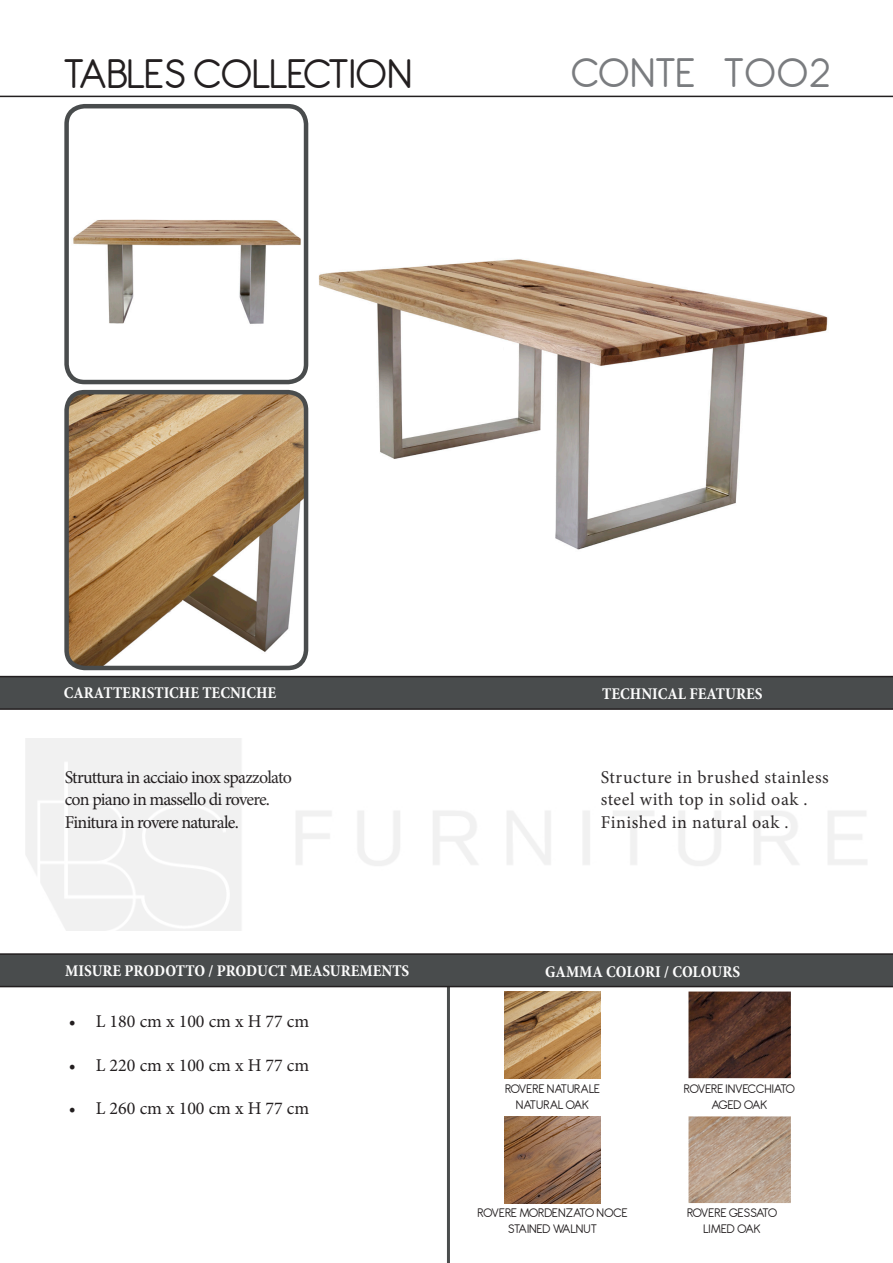
<style>
.page{position:relative;width:893px;height:1263px;background:#fff}
.page>*{position:absolute;margin:0;border:0;box-sizing:border-box;transform-origin:0 0}
.t1{font:45px "Antipasto";color:#231f20}
.t2{font:45px "Antipasto";color:#7a7c7f}
.t3{font:18px/22.5px "Minion Pro";letter-spacing:-.04em;color:#231f20}
.t4{font:18px/22.5px "Minion Pro";letter-spacing:.03em;color:#231f20}
.t5{font:18px "Minion Pro";color:#231f20}
.t6{font:700 condensed 16.5px "Minion Pro";color:#fcfcfc}
.t7{font:13.5px/16.2px "Antipasto";color:#231f20;text-align:center}
</style>
<div class="page">
<hr style="left:447px;top:955px;width:3px;height:308px;background:#4a4d4d">
<svg style="left:0;top:676px;width:893px;height:34px;background:#464849"></svg>
<img style="left:69px;top:109px;width:237px;height:273px">
<div style="left:64px;top:104px;width:244px;height:280px;border:4px solid #494c4d;border-radius:18px"></div>
<svg style="left:0;top:953px;width:893px;height:34px;background:#474a4b"></svg>
<img style="left:69px;top:395px;width:237px;height:273px">
<div style="left:64px;top:390px;width:244px;height:280px;border:4px solid #494c4d;border-radius:18px"></div>
<hr style="left:0;top:96px;width:893px;height:1px;background:#231f20">
<img style="left:318px;top:259px;width:510px;height:291px">
<img style="left:505px;top:991px;width:96px;height:87px">
<img style="left:688px;top:991px;width:103px;height:87px">
<img style="left:688px;top:1116px;width:103px;height:87px">
<img style="left:505px;top:1116px;width:96px;height:87px">
<p class="t1" style="left:64px;top:48px;width:350px">TABLES COLLECTION</p>
<p class="t2" style="left:570px;top:47px;width:262px">CONTE T002</p>
<p class="t6" style="left:64px;top:681px;width:214px">CARATTERISTICHE TECNICHE</p>
<p class="t6" style="left:602px;top:682px;width:162px">TECHNICAL FEATURES</p>
<p class="t3" style="left:65px;top:766px;width:229px">Struttura in acciaio inox spazzolato con piano in massello di rovere.</p>
<p class="t3" style="left:65px;top:811px;width:176px">Finitura in rovere naturale.</p>
<p class="t4" style="left:601px;top:766px;width:230px">Structure in brushed stainless steel with top in solid oak .</p>
<p class="t4" style="left:601px;top:811px;width:189px">Finished in natural oak .</p>
<p class="t6" style="left:65px;top:959px;width:346px">MISURE PRODOTTO / PRODUCT MEASUREMENTS</p>
<p class="t6" style="left:545px;top:960px;width:197px">GAMMA COLORI / COLOURS</p>
<p class="t5" style="left:69px;top:1009px;width:242px">• L 180 cm x 100 cm x H 77 cm</p>
<p class="t5" style="left:69px;top:1053px;width:242px">• L 220 cm x 100 cm x H 77 cm</p>
<p class="t5" style="left:69px;top:1096px;width:242px">• L 260 cm x 100 cm x H 77 cm</p>
<p class="t7" style="left:505px;top:1080px;width:97px">ROVERE NATURALE</p>
<p class="t7" style="left:516px;top:1097px;width:75px">NATURAL OAK</p>
<p class="t7" style="left:684px;top:1080px;width:113px">ROVERE INVECCHIATO<br>AGED OAK</p>
<p class="t7" style="left:478px;top:1205px;width:152px">ROVERE MORDENZATO NOCE<br>STAINED WALNUT</p>
<p class="t7" style="left:687px;top:1205px;width:92px">ROVERE GESSATO</p>
<p class="t7" style="left:703px;top:1221px;width:59px">LIMED OAK</p>
</div>
